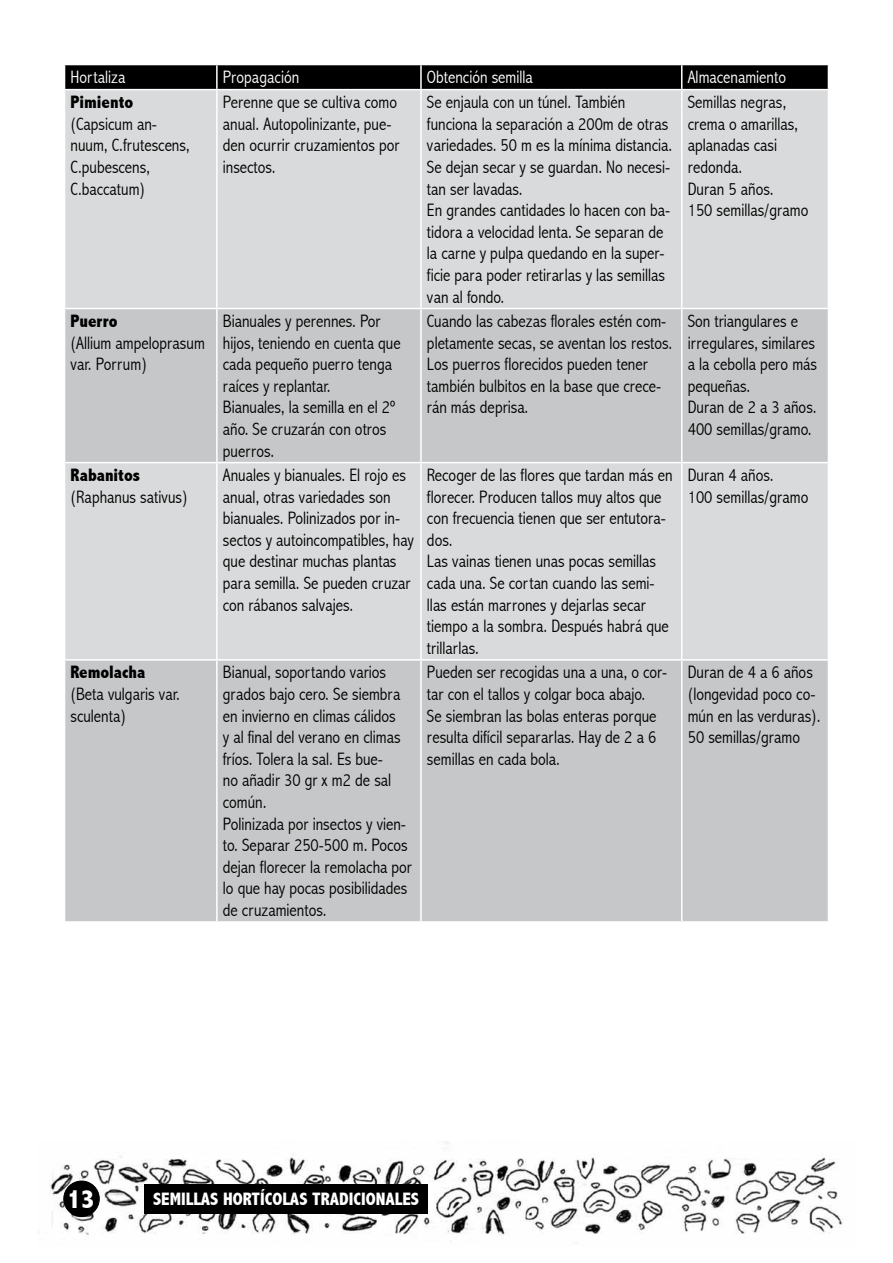
<style>
.page{position:relative;width:893px;height:1263px;background:#fff}
.page>*{position:absolute;margin:0;border:0;box-sizing:border-box;transform-origin:0 0}
.t1{font:800 condensed 27px "Abadi";color:#fff}
.t2{font:300 condensed 18px/21.6px "Abadi";color:#000}
.t3{font:300 condensed 18px "Abadi";color:#fff}
.t4{font:800 condensed 18px "Abadi";color:#000}
.t5{font:800 condensed 18px "Abadi";color:#fff}
</style>
<div class="page">
<div style="left:65px;top:90px;width:763px;height:218px;background:#d9dadb"></div>
<svg style="left:65px;top:309px;width:763px;height:612px;background:#cccdce"></svg>
<svg style="left:64px;top:65px;width:765px;height:24px;background:#060606"></svg>
<hr style="left:216px;top:90px;width:2px;height:218px;background:#fff">
<hr style="left:420px;top:90px;width:2px;height:218px;background:#fff">
<hr style="left:681px;top:90px;width:1px;height:218px;background:#fff">
<hr style="left:216px;top:309px;width:2px;height:153px;background:#fff">
<hr style="left:420px;top:309px;width:2px;height:153px;background:#fff">
<hr style="left:681px;top:309px;width:1px;height:153px;background:#fff">
<hr style="left:64px;top:462px;width:153px;height:1px;background:#fff">
<hr style="left:217px;top:462px;width:204px;height:1px;background:#fff">
<hr style="left:216px;top:463px;width:2px;height:196px;background:#fff">
<hr style="left:421px;top:462px;width:261px;height:1px;background:#fff">
<hr style="left:420px;top:463px;width:2px;height:196px;background:#fff">
<hr style="left:682px;top:462px;width:147px;height:1px;background:#fff">
<hr style="left:681px;top:463px;width:1px;height:196px;background:#fff">
<hr style="left:64px;top:659px;width:153px;height:2px;background:#fff">
<hr style="left:217px;top:659px;width:204px;height:2px;background:#fff">
<hr style="left:216px;top:661px;width:2px;height:260px;background:#fff">
<hr style="left:421px;top:659px;width:261px;height:2px;background:#fff">
<hr style="left:420px;top:661px;width:2px;height:260px;background:#fff">
<hr style="left:682px;top:659px;width:147px;height:2px;background:#fff">
<hr style="left:681px;top:661px;width:1px;height:260px;background:#fff">
<img style="left:37px;top:1141px;width:806px;height:94px">
<div style="left:145px;top:1184px;width:283px;height:29px;background:#000"></div>
<div style="left:64px;top:1181px;width:35px;height:35px;background:#000;border-radius:50%"></div>
<div style="left:64px;top:1181px;width:35px;height:36px;border:1px solid #000;border-radius:50%"></div>
<p class="t3" style="left:71px;top:67px;width:56px">Hortaliza</p>
<p class="t3" style="left:223px;top:67px;width:78px">Propagación</p>
<p class="t3" style="left:427px;top:67px;width:107px">Obtención semilla</p>
<p class="t3" style="left:688px;top:67px;width:100px">Almacenamiento</p>
<p class="t4" style="left:71px;top:92px;width:64px">Pimiento</p>
<p class="t2" style="left:71px;top:113px;width:121px">(Capsicum an&shy;nuum, C.frutescens,<br>C.pubescens,<br>C.baccatum)</p>
<p class="t2" style="left:223px;top:91px;width:178px">Perenne que se cultiva como anual. Autopolinizante, pue&shy;den ocurrir cruzamientos por insectos.</p>
<p class="t2" style="left:427px;top:91px;width:247px">Se enjaula con un túnel. También funciona la separación a 200m de otras variedades. 50 m es la mínima distancia.<br>Se dejan secar y se guardan. No necesi&shy;tan ser lavadas.<br>En grandes cantidades lo hacen con ba&shy;tidora a velocidad lenta. Se separan de la carne y pulpa quedando en la super&shy;ficie para poder retirarlas y las semillas van al fondo.</p>
<p class="t2" style="left:688px;top:91px;width:122px">Semillas negras, crema o amarillas, aplanadas casi redonda.<br>Duran 5 años.<br>150 semillas/gramo</p>
<p class="t4" style="left:71px;top:311px;width:49px">Puerro</p>
<p class="t2" style="left:71px;top:332px;width:136px">(Allium ampeloprasum var. Porrum)</p>
<p class="t2" style="left:223px;top:310px;width:179px">Bianuales y perennes. Por hijos, teniendo en cuenta que cada pequeño puerro tenga raíces y replantar.<br>Bianuales, la semilla en el 2º año. Se cruzarán con otros puerros.</p>
<p class="t2" style="left:427px;top:310px;width:247px">Cuando las cabezas florales estén com&shy;pletamente secas, se aventan los restos.<br>Los puerros florecidos pueden tener también bulbitos en la base que crece&shy;rán más deprisa.</p>
<p class="t2" style="left:688px;top:310px;width:131px">Son triangulares e irregulares, similares a la cebolla pero más pequeñas.<br>Duran de 2 a 3 años.<br>400 semillas/gramo.</p>
<p class="t4" style="left:71px;top:465px;width:71px">Rabanitos</p>
<p class="t2" style="left:71px;top:486px;width:119px">(Raphanus sativus)</p>
<p class="t2" style="left:223px;top:464px;width:193px">Anuales y bianuales. El rojo es anual, otras variedades son bianuales. Polinizados por in&shy;sectos y autoincompatibles, hay que destinar muchas plantas para semilla. Se pueden cruzar con rábanos salvajes.</p>
<p class="t2" style="left:427px;top:464px;width:247px">Recoger de las flores que tardan más en florecer. Producen tallos muy altos que con frecuencia tienen que ser entutora&shy;dos.<br>Las vainas tienen unas pocas semillas cada una. Se cortan cuando las semi&shy;llas están marrones y dejarlas secar tiempo a la sombra. Después habrá que trillarlas.</p>
<p class="t2" style="left:688px;top:464px;width:122px">Duran 4 años.<br>100 semillas/gramo</p>
<p class="t4" style="left:71px;top:662px;width:76px">Remolacha</p>
<p class="t2" style="left:71px;top:683px;width:111px">(Beta vulgaris var. sculenta)</p>
<p class="t2" style="left:223px;top:661px;width:191px">Bianual, soportando varios grados bajo cero. Se siembra en invierno en climas cálidos<br>y al final del verano en climas fríos. Tolera la sal. Es bue-<br>no añadir 30 gr x m2 de sal común.<br>Polinizada por insectos y vien&shy;to. Separar 250-500 m. Pocos dejan florecer la remolacha por lo que hay pocas posibilidades de cruzamientos.</p>
<p class="t2" style="left:427px;top:661px;width:242px">Pueden ser recogidas una a una, o cor&shy;tar con el tallos y colgar boca abajo.<br>Se siembran las bolas enteras porque resulta difícil separarlas. Hay de 2 a 6 semillas en cada bola.</p>
<p class="t2" style="left:688px;top:661px;width:134px">Duran de 4 a 6 años (longevidad poco co&shy;mún en las verduras).<br>50 semillas/gramo</p>
<h1 class="t1" style="left:67px;top:1183px;width:29px">13</h1>
<p class="t5" style="left:153px;top:1188px;width:267px">SEMILLAS HORTÍCOLAS TRADICIONALES</p>
</div>
